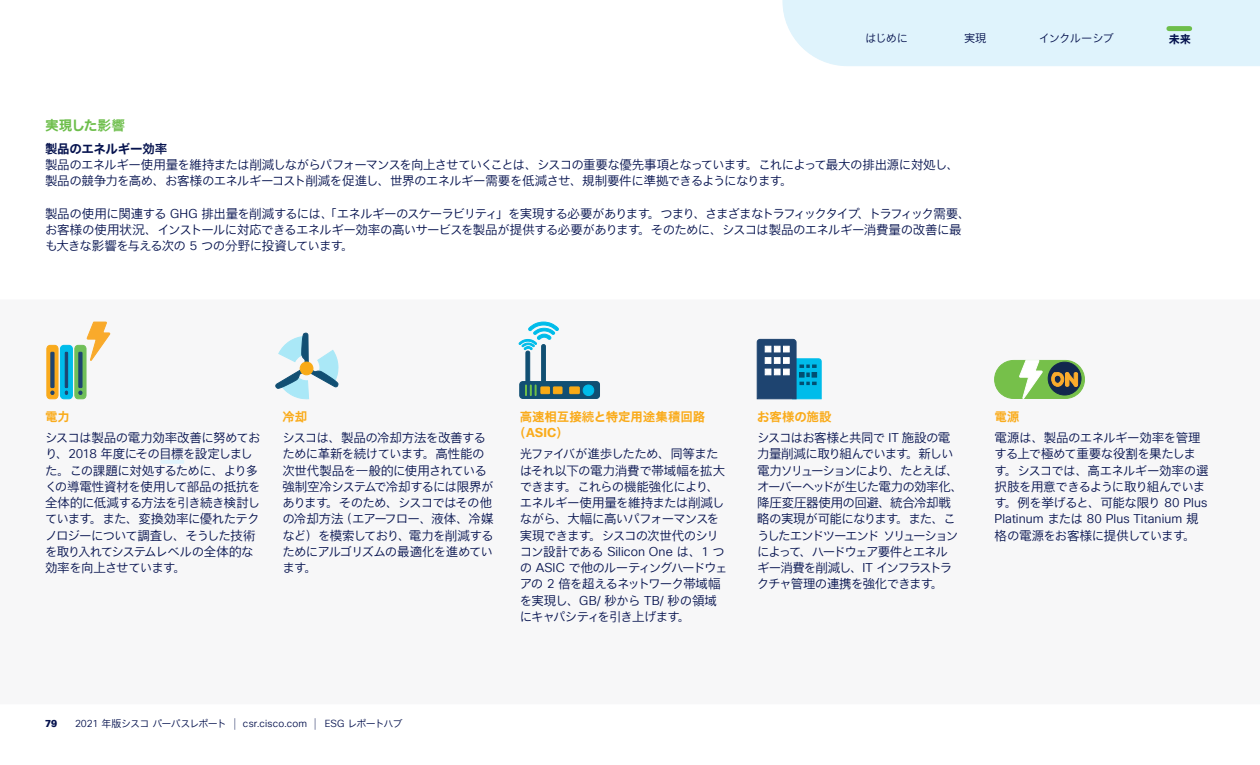
<style>
.page{position:relative;width:1260px;height:765px;background:#fff}
.page>*{position:absolute;margin:0;border:0;box-sizing:border-box;transform-origin:0 0}
.Paragraph_Style2{font:13.75px "Cisco Sans JPN Bold";letter-spacing:-.01em;color:#6dbe4b}
.Paragraph_Style2-2{font:12.5px/16.2px "Cisco Sans JPN Light";letter-spacing:-.06em;color:#05124e}
.Paragraph_Style2-3{font:12.5px/16.2px "Cisco Sans JPN Light";letter-spacing:-.085em;color:#05124e}
.Paragraph_Style2-4{font:12.5px/16.2px "Cisco Sans JPN Light";letter-spacing:-.04em;color:#05124e}
.Paragraph_Style2-5{font:12.5px/16.2px "Cisco Sans JPN Bold";letter-spacing:-.01em;color:#faab1a}
.Paragraph_Style2-6{font:12.5px "Cisco Sans JPN Bold";letter-spacing:-.02em;color:#05124e}
.t1{font:11.25px "Cisco Sans JPN Light";letter-spacing:-.06em;color:#05124e}
.t2{font:11.25px "Cisco Sans JPN Bold";color:#05124e}
.Paragraph_Style2-7{font:10px "Cisco Sans TT Light";letter-spacing:.015em;color:#05124e}
.Paragraph_Style2-8{font:800 10px "Cisco Sans TT";color:#05124e}
.s1{font-family:"Cisco Sans TT Light"}
.s2{font-family:"Cisco Sans TT";font-weight:700}
.s3{font-family:"Cisco Sans JPN Light"}
.s4{font-family:"Cisco Sans TT";font-weight:100;font-size:12.5px}
</style>
<div class="page">
<div style="left:783px;top:0;width:477px;height:66px;background:#dff3fc"></div>
<div style="left:1169px;top:26px;width:21px;height:5px;background:#6dbe4b"></div>
<div style="left:0;top:300px;width:1260px;height:404px;background:#f7f7f8"></div>
<svg style="left:276px;top:333px;width:62px;height:66px"></svg>
<svg style="left:519px;top:322px;width:81px;height:76px"></svg>
<svg style="left:757px;top:339px;width:64px;height:60px"></svg>
<svg style="left:47px;top:322px;width:63px;height:77px"></svg>
<svg style="left:995px;top:360px;width:90px;height:38px"></svg>
<hr style="left:160px;top:460px;width:24px;height:4px;background:#dff3fc">
<p class="t1" style="left:865px;top:31px;width:44px">はじめに</p>
<p class="t1" style="left:964px;top:31px;width:24px">実現</p>
<p class="t1" style="left:1039px;top:31px;width:77px">インクルーシブ</p>
<p class="t2" style="left:1169px;top:31px;width:24px">未来</p>
<p class="Paragraph_Style2" style="left:45px;top:116px;width:82px">実現した影響</p>
<p class="Paragraph_Style2-6" style="left:45px;top:140px;width:124px">製品のエネルギー効率</p>
<p class="Paragraph_Style2-2" style="left:45px;top:157px;width:915px">製品のエネルギー使用量を維持または削減しながらパフォーマンスを向上させていくことは、シスコの重要な優先事項となっています。これによって最大の排出源に対処し、製品の競争力を高め、お客様のエネルギーコスト削減を促進し、世界のエネルギー需要を低減させ、規制要件に準拠できるようになります。</p>
<p class="Paragraph_Style2-2" style="left:45px;top:206px;width:927px">製品の使用に関連する <span class="s1">GHG</span> 排出量を削減するには、「エネルギーのスケーラビリティ」を実現する必要があります。つまり、さまざまなトラフィックタイプ、トラフィック需要、お客様の使用状況、インストールに対応できるエネルギー効率の高いサービスを製品が提供する必要があります。そのために、シスコは製品のエネルギー消費量の改善に最も大きな影響を与える次の <span class="s1">5</span> つの分野に投資しています。</p>
<p class="Paragraph_Style2-5" style="left:45px;top:409px;width:27px">電力</p>
<p class="Paragraph_Style2-2" style="left:45px;top:431px;width:217px">シスコは製品の電力効率改善に努めており、<span class="s1">2018</span> 年度にその目標を設定しました。この課題に対処するために、より多くの導電性資材を使用して部品の抵抗を全体的に低減する方法を引き続き検討しています。また、変換効率に優れたテクノロジーについて調査し、そうした技術を取り入れてシステムレベルの全体的な効率を向上させています。</p>
<p class="Paragraph_Style2-5" style="left:282px;top:409px;width:26px">冷却</p>
<p class="Paragraph_Style2-2" style="left:282px;top:431px;width:213px">シスコは、製品の冷却方法を改善するために革新を続けています。高性能の次世代製品を一般的に使用されている強制空冷システムで冷却するには限界があります。そのため、シスコではその他の冷却方法（エアーフロー、液体、冷媒など）を模索しており、電力を削減するためにアルゴリズムの最適化を進めています。</p>
<p class="Paragraph_Style2-5" style="left:514px;top:409px;width:193px;text-indent:6px">高速相互接続と特定用途集積回路（<span class="s2">ASIC</span>）</p>
<p class="Paragraph_Style2-2" style="left:520px;top:447px;width:209px">光ファイバが進歩したため、同等またはそれ以下の電力消費で帯域幅を拡大できます。これらの機能強化により、エネルギー使用量を維持または削減しながら、大幅に高いパフォーマンスを実現できます。シスコの次世代のシリコン設計である <span class="s1">Silicon One</span> は、<span class="s1">1</span> つの <span class="s1">ASIC</span> で他のルーティングハードウェアの <span class="s1">2</span> 倍を超えるネットワーク帯域幅を実現し、<span class="s1">GB/</span> 秒から <span class="s1">TB/</span> 秒の領域にキャパシティを引き上げます。</p>
<p class="Paragraph_Style2-5" style="left:757px;top:409px;width:76px">お客様の施設</p>
<p class="Paragraph_Style2-3" style="left:757px;top:431px;width:207px">シスコはお客様と共同で <span class="s1">IT</span> 施設の電力量削減に取り組んでいます。新しい電力ソリューションにより、たとえば、オーバーヘッドが生じた電力の効率化、降圧変圧器使用の回避、統合冷却戦略の実現が可能になります。また、こうしたエンドツーエンドソリューションによって、ハードウェア要件とエネルギー消費を削減し、<span class="s1">IT</span> インフラストラクチャ管理の連携を強化できます。</p>
<p class="Paragraph_Style2-5" style="left:995px;top:409px;width:27px">電源</p>
<p class="Paragraph_Style2-4" style="left:995px;top:431px;width:215px">電源は、製品のエネルギー効率を管理する上で極めて重要な役割を果たします。シスコでは、高エネルギー効率の選択肢を用意できるように取り組んでいます。例を挙げると、可能な限り <span class="s1">80 Plus<br>Platinum</span> または <span class="s1">80 Plus Titanium</span> 規格の電源をお客様に提供しています。</p>
<p class="Paragraph_Style2-8" style="left:45px;top:717px;width:14px">79</p>
<p class="Paragraph_Style2-7" style="left:75px;top:717px;width:329px">2021 <span class="s3">年版シスコパーパスレポート</span> <span class="s4">|</span> csr.cisco.com <span class="s4">|</span> ESG <span class="s3">レポートハブ</span></p>
</div>
